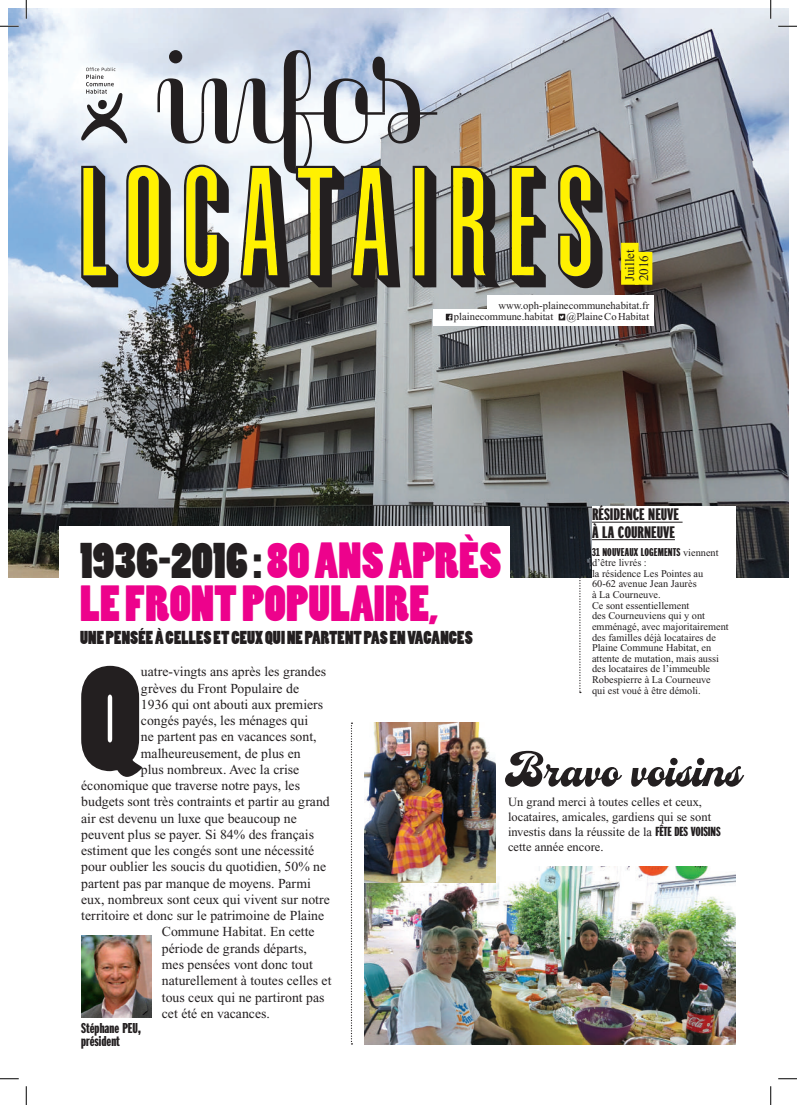
<style>
.page{position:relative;width:797px;height:1105px;background:#fff}
.page>*{position:absolute;margin:0;border:0;box-sizing:border-box;transform-origin:0 0}
.t1{font:139.5px "Poplar Std";color:#231f20}
.t2{font:125.12px "Magasin";color:#231f20}
.t3{font:700 53.5px "Casey";color:#231f20}
.t4{font:47.5px/43.8px "Poplar Std";letter-spacing:.005em;color:#ed028c}
.t5{font:17.5px "Poplar Std";letter-spacing:.005em;color:#231f20}
.t6{font:900 17.5px/17.5px "Franklin Comp ITC Pro";color:#231f20}
.t7{font:900 15px/13.8px "Franklin Comp ITC Pro";color:#231f20}
.t8{font:13.75px "Times New Roman";color:#231f20}
.t9{font:13.12px/13.8px "Times New Roman";color:#231f20}
.t10{font:12.5px/15px "Times New Roman";color:#231f20}
.t11{font:900 11.88px "Franklin Comp ITC Pro";letter-spacing:.01em;color:#231f20}
.t12{font:10.62px/11.2px "Times New Roman";color:#231f20}
.t13{font:10.25px/10.6px "Times New Roman";color:#231f20}
.s1{font-family:"Times New Roman";font-weight:400;font-size:10.25px}
.s2{color:#231f20}
.s3{font-family:"Franklin Comp ITC Pro";font-weight:900;font-size:13.75px}
</style>
<div class="page">
<img style="left:364px;top:867px;width:371px;height:177px">
<img style="left:364px;top:723px;width:131px;height:160px">
<img style="left:9px;top:9px;width:779px;height:569px">
<div style="left:59px;top:526px;width:450px;height:131px;background:#fff"></div>
<svg style="left:81px;top:68px;width:47px;height:76px"></svg>
<svg style="left:81px;top:166px;width:37px;height:121px;background:#91905c"></svg>
<svg style="left:126px;top:165px;width:45px;height:123px;background:#89842b"></svg>
<svg style="left:184px;top:165px;width:45px;height:123px;background:#8b853d"></svg>
<svg style="left:240px;top:166px;width:50px;height:121px;background:#938e43"></svg>
<svg style="left:296px;top:166px;width:48px;height:121px;background:#827e4e"></svg>
<svg style="left:351px;top:166px;width:49px;height:121px;background:#837e32"></svg>
<svg style="left:412px;top:166px;width:24px;height:121px;background:#77711e"></svg>
<svg style="left:451px;top:166px;width:49px;height:121px;background:#847e29"></svg>
<svg style="left:509px;top:166px;width:37px;height:121px;background:#817d39"></svg>
<svg style="left:558px;top:165px;width:44px;height:123px;background:#8a8537"></svg>
<div style="left:621px;top:243px;width:17px;height:42px;background:#fff101"></div>
<div style="left:635px;top:252px;width:17px;height:33px;background:#fff101"></div>
<div style="left:487px;top:296px;width:166px;height:16px;background:#fff"></div>
<div style="left:433px;top:309px;width:220px;height:16px;background:#fff"></div>
<svg style="left:446px;top:314px;width:6px;height:6px"></svg>
<div style="left:558px;top:314px;width:7px;height:6px;background:#231f20"></div>
<svg style="left:560px;top:315px;width:4px;height:4px"></svg>
<svg style="left:579px;top:506px;width:2px;height:187px"></svg>
<svg style="left:351px;top:723px;width:1px;height:321px"></svg>
<div style="left:592px;top:506px;width:143px;height:217px;background:#fff"></div>
<hr style="left:592px;top:522px;width:90px;height:1px;background:#231f20">
<hr style="left:592px;top:539px;width:83px;height:1px;background:#231f20">
<img style="left:81px;top:935px;width:70px;height:82px">
<svg style="left:0;top:25px;width:19px;height:2px"></svg>
<svg style="left:778px;top:25px;width:19px;height:2px"></svg>
<svg style="left:0;top:1078px;width:19px;height:1px"></svg>
<svg style="left:778px;top:1078px;width:19px;height:1px"></svg>
<svg style="left:25px;top:0;width:2px;height:19px"></svg>
<svg style="left:25px;top:1086px;width:2px;height:19px"></svg>
<svg style="left:770px;top:0;width:1px;height:19px"></svg>
<svg style="left:770px;top:1086px;width:1px;height:19px"></svg>
<h2 class="t2" style="left:159px;top:21px;width:279px">infos</h2>
<p class="t9" style="left:623px;top:281px;width:34px;rotate:-90deg">Juillet<br>2016</p>
<p class="t12" style="left:454px;top:300px;width:197px;text-indent:45px">www.oph-plainecommunehabitat.fr plainecommune.habitat</p>
<p class="t12" style="left:566px;top:311px;width:84px">@PlaineCoHabitat</p>
<p class="t6" style="left:592px;top:506px;width:88px">RÉSIDENCE NEUVE<br>À LA COURNEUVE</p>
<p class="t11" style="left:592px;top:545px;width:128px">31 NOUVEAUX LOGEMENTS <span class="s1">viennent</span></p>
<p class="t13" style="left:592px;top:557px;width:138px">d’être livrés :<br>la résidence Les Pointes au<br>60-62 avenue Jean Jaurès<br>à La Courneuve.<br>Ce sont essentiellement<br>des Courneuviens qui y ont emménagé, avec majoritairement des familles déjà locataires de<br>Plaine Commune Habitat, en attente de mutation, mais aussi des locataires de l’immeuble<br>Robespierre à La Courneuve<br>qui est voué à être démoli.</p>
<h3 class="t4" style="left:80px;top:540px;width:422px"><span class="s2">1936-2016 :</span> 80 ANS APRÈS<br>LE FRONT POPULAIRE,</h3>
<p class="t5" style="left:80px;top:628px;width:394px">UNE PENSÉE À CELLES ET CEUX QUI NE PARTENT PAS EN VACANCES</p>
<h1 class="t1" style="left:79px;top:643px;width:63px">Q</h1>
<p class="t8" style="left:141px;top:664px;width:187px">uatre-vingts ans après les grandes</p>
<p class="t8" style="left:141px;top:681px;width:160px">grèves du Front Populaire de</p>
<p class="t8" style="left:141px;top:697px;width:184px">1936 qui ont abouti aux premiers</p>
<p class="t8" style="left:141px;top:713px;width:169px">congés payés, les ménages qui</p>
<p class="t8" style="left:141px;top:729px;width:177px">ne partent pas en vacances sont,</p>
<p class="t8" style="left:141px;top:746px;width:161px">malheureusement, de plus en</p>
<p class="t8" style="left:141px;top:762px;width:160px">plus nombreux. Avec la crise</p>
<p class="t8" style="left:81px;top:778px;width:220px">économique que traverse notre pays, les</p>
<p class="t8" style="left:81px;top:794px;width:250px">budgets sont très contraints et partir au grand</p>
<p class="t8" style="left:81px;top:811px;width:217px">air est devenu un luxe que beaucoup ne</p>
<p class="t8" style="left:81px;top:827px;width:234px">peuvent plus se payer. Si 84% des français</p>
<p class="t8" style="left:81px;top:843px;width:234px">estiment que les congés sont une nécessité</p>
<p class="t8" style="left:81px;top:859px;width:246px">pour oublier les soucis du quotidien, 50% ne</p>
<p class="t8" style="left:81px;top:876px;width:231px">partent pas par manque de moyens. Parmi</p>
<p class="t8" style="left:81px;top:892px;width:250px">eux, nombreux sont ceux qui vivent sur notre</p>
<p class="t8" style="left:81px;top:908px;width:244px">territoire et donc sur le patrimoine de Plaine</p>
<p class="t8" style="left:162px;top:924px;width:154px">Commune Habitat. En cette</p>
<p class="t8" style="left:162px;top:941px;width:146px">période de grands départs,</p>
<p class="t8" style="left:162px;top:957px;width:152px">mes pensées vont donc tout</p>
<p class="t8" style="left:162px;top:973px;width:171px">naturellement à toutes celles et</p>
<p class="t8" style="left:162px;top:989px;width:164px">tous ceux qui ne partiront pas</p>
<p class="t8" style="left:162px;top:1006px;width:110px">cet été en vacances.</p>
<h3 class="t3" style="left:505px;top:741px;width:238px">Bravo voisins</h3>
<p class="t10" style="left:508px;top:795px;width:214px">Un grand merci à toutes celles et ceux, locataires, amicales, gardiens qui se sont investis dans la réussite de la <span class="s3">FÊTE DES VOISINS </span>cette année encore.</p>
<p class="t7" style="left:81px;top:1021px;width:61px">Stéphane PEU, président</p>
</div>
